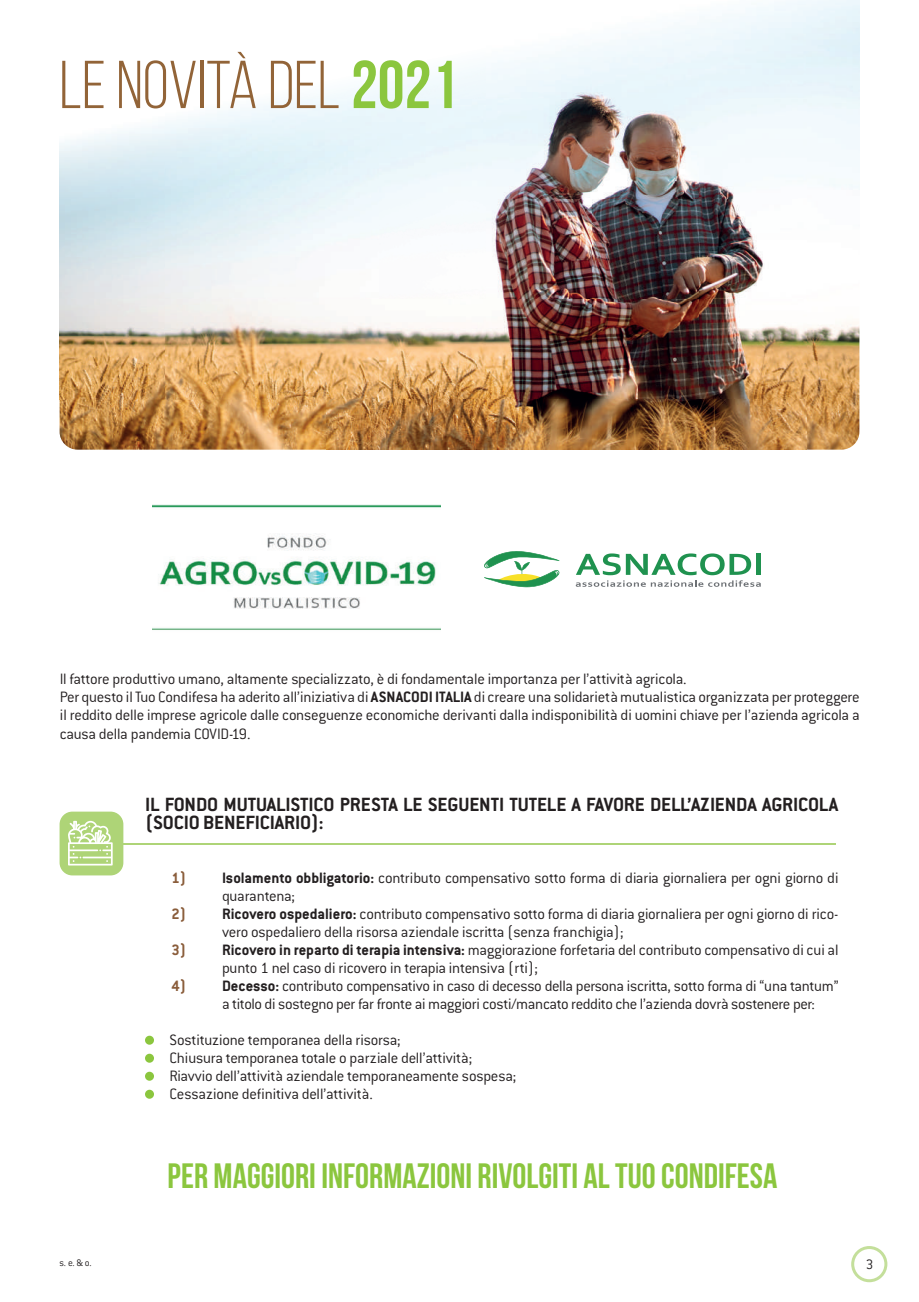
<style>
.page{position:relative;width:919px;height:1302px;background:#fff}
.page>*{position:absolute;margin:0;border:0;box-sizing:border-box;transform-origin:0 0}
.t1{font:67.5px "Bebas Neue";color:#926438}
.t2{font:700 35.25px "Bebas Neue";color:#8bc63e}
.t3{font:700 21px/18px "Conduit ITC";letter-spacing:-.005em;color:#231f20}
.t4{font:16.5px/18px "Conduit ITC Light";letter-spacing:-.015em;color:#231f20}
.t5{font:15px "Conduit ITC Light";color:#231f20}
.t6{font:10.5px "Conduit ITC Light";color:#231f20}
.s1{font-weight:700;color:#8bc63e}
.s2{font-family:"Conduit ITC";font-weight:700}
.s3{font-family:"Conduit ITC";font-weight:700;color:#8a5d3b}
</style>
<div class="page">
<svg style="left:851px;top:1246px;width:36px;height:35px"></svg>
<img style="left:60px;top:0;width:799px;height:449px">
<div style="left:145px;top:1035px;width:9px;height:9px;background:#8bc63e;border-radius:50%"></div>
<div style="left:145px;top:1053px;width:9px;height:9px;background:#8bc63e;border-radius:50%"></div>
<div style="left:145px;top:1071px;width:9px;height:9px;background:#8bc63e;border-radius:50%"></div>
<div style="left:145px;top:1089px;width:9px;height:9px;background:#8bc63e;border-radius:50%"></div>
<hr style="left:96px;top:843px;width:739px;height:1px;background:#aed477">
<div style="left:60px;top:811px;width:63px;height:64px;background:#aed477;border-radius:13px"></div>
<svg style="left:68px;top:820px;width:45px;height:45px"></svg>
<img style="left:153px;top:504px;width:287px;height:126px">
<svg style="left:575px;top:553px;width:185px;height:33px"></svg>
<svg style="left:484px;top:551px;width:76px;height:37px"></svg>
<h1 class="t1" style="left:60px;top:49px;width:400px">LE NOVITÀ DEL <span class="s1">2021</span></h1>
<p class="t4" style="left:60px;top:669px;width:801px">Il fattore produttivo umano, altamente specializzato, è di fondamentale importanza per l’attività agricola.<br>Per questo il Tuo Condifesa ha aderito all’iniziativa di <span class="s2">ASNACODI ITALIA</span> di creare una solidarietà mutualistica organizzata per proteggere il reddito delle imprese agricole dalle conseguenze economiche derivanti dalla indisponibilità di uomini chiave per l’azienda agricola a causa della pandemia COVID-19.</p>
<p class="t3" style="left:145px;top:794px;width:694px">IL FONDO MUTUALISTICO PRESTA LE SEGUENTI TUTELE A FAVORE DELL’AZIENDA AGRICOLA (SOCIO BENEFICIARIO):</p>
<p class="t4" style="left:222px;top:867px;width:618px;text-indent:-51px"><span class="s3">1)</span> <span class="s2">Isolamento obbligatorio:</span> contributo compensativo sotto forma di diaria giornaliera per ogni giorno di quarantena;</p>
<p class="t4" style="left:222px;top:903px;width:618px;text-indent:-51px"><span class="s3">2)</span> <span class="s2">Ricovero ospedaliero:</span> contributo compensativo sotto forma di diaria giornaliera per ogni giorno di rico&shy;vero ospedaliero della risorsa aziendale iscritta (senza franchigia);</p>
<p class="t4" style="left:222px;top:939px;width:618px;text-indent:-51px"><span class="s3">3)</span> <span class="s2">Ricovero in reparto di terapia intensiva:</span> maggiorazione forfetaria del contributo compensativo di cui al punto 1 nel caso di ricovero in terapia intensiva (rti);</p>
<p class="t4" style="left:222px;top:975px;width:618px;text-indent:-51px"><span class="s3">4)</span> <span class="s2">Decesso:</span> contributo compensativo in caso di decesso della persona iscritta, sotto forma di “una tantum” a titolo di sostegno per far fronte ai maggiori costi/mancato reddito che l’azienda dovrà sostenere per:</p>
<p class="t4" style="left:169px;top:1029px;width:348px">Sostituzione temporanea della risorsa;<br>Chiusura temporanea totale o parziale dell’attività; Riavvio dell’attività aziendale temporaneamente sospesa; Cessazione definitiva dell’attività.</p>
<h2 class="t2" style="left:168px;top:1156px;width:611px">PER MAGGIORI INFORMAZIONI RIVOLGITI AL TUO CONDIFESA</h2>
<p class="t6" style="left:60px;top:1255px;width:34px">s. e. &amp; o.</p>
<p class="t5" style="left:865px;top:1254px;width:9px">3</p>
</div>
